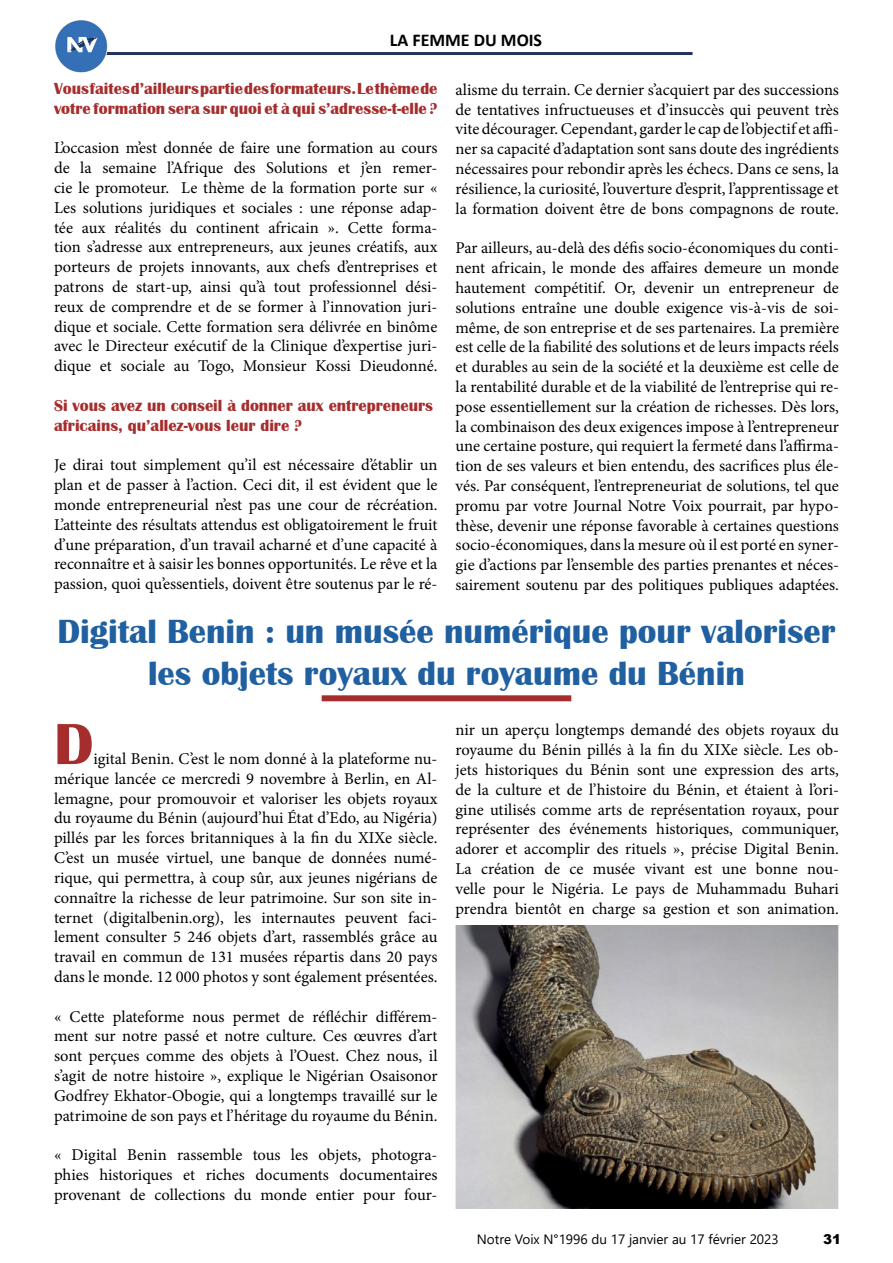
<style>
.page{position:relative;width:893px;height:1263px;background:#fff}
.page>*{position:absolute;margin:0;border:0;box-sizing:border-box;transform-origin:0 0}
.t1{font:700 60px "Britannic";color:#a62d2d}
.t2{font:700 34.5px/41.4px "Britannic";color:#2060a0;text-align:center}
.t3{font:700 18px "Calibri";color:#000}
.t4{font:16.5px/19.8px "Minion Pro";color:#000;text-align:justify}
.t5{font:700 16.5px/19.8px "Britannic";color:#a62d2d}
.t6{font:13.5px "Segoe UI";color:#000}
.t7{font:900 13.5px "Arial";color:#000}
</style>
<div class="page">
<hr style="left:105px;top:52px;width:587px;height:3px;background:#203359">
<img style="left:54px;top:19px;width:54px;height:54px;border-radius:27px">
<div style="left:322px;top:695px;width:249px;height:6px;background:#a62d2d"></div>
<img style="left:455px;top:926px;width:384px;height:283px">
<p class="t3" style="left:390px;top:27px;width:154px">LA FEMME DU MOIS</p>
<p class="t5" style="left:54px;top:79px;width:385px">Vous faites d’ailleurs partie des formateurs. Le thème de votre formation sera sur quoi et à qui s’adresse-t-elle ?</p>
<p class="t4" style="left:54px;top:138px;width:385px">L’occasion m’est donnée de faire une formation au cours de la semaine l’Afrique des Solutions et j’en remer&shy;cie le promoteur. Le thème de la formation porte sur « Les solutions juridiques et sociales : une réponse adap&shy;tée aux réalités du continent africain ». Cette forma&shy;tion s’adresse aux entrepreneurs, aux jeunes créatifs, aux porteurs de projets innovants, aux chefs d’entreprises et patrons de start-up, ainsi qu’à tout professionnel dési&shy;reux de comprendre et de se former à l’innovation juri&shy;dique et sociale. Cette formation sera délivrée en binôme avec le Directeur exécutif de la Clinique d’expertise juri&shy;dique et sociale au Togo, Monsieur Kossi Dieudonné.</p>
<p class="t5" style="left:54px;top:396px;width:381px">Si vous avez un conseil à donner aux entrepreneurs africains, qu’allez-vous leur dire ?</p>
<p class="t4" style="left:54px;top:455px;width:385px">Je dirai tout simplement qu’il est nécessaire d’établir un plan et de passer à l’action. Ceci dit, il est évident que le monde entrepreneurial n’est pas une cour de récréation.<br>L’atteinte des résultats attendus est obligatoirement le fruit d’une préparation, d’un travail acharné et d’une capacité à reconnaître et à saisir les bonnes opportunités. Le rêve et la passion, quoi qu’essentiels, doivent être soutenus par le ré-</p>
<p class="t4" style="left:455px;top:80px;width:385px">alisme du terrain. Ce dernier s’acquiert par des successions de tentatives infructueuses et d’insuccès qui peuvent très vite décourager. Cependant, garder le cap de l’objectif et affi&shy;ner sa capacité d’adaptation sont sans doute des ingrédients nécessaires pour rebondir après les échecs. Dans ce sens, la résilience, la curiosité, l’ouverture d’esprit, l’apprentissage et la formation doivent être de bons compagnons de route.</p>
<p class="t4" style="left:455px;top:238px;width:385px">Par ailleurs, au-delà des défis socio-économiques du conti&shy;nent africain, le monde des affaires demeure un monde hautement compétitif. Or, devenir un entrepreneur de solutions entraîne une double exigence vis-à-vis de soi&shy;même, de son entreprise et de ses partenaires. La première est celle de la fiabilité des solutions et de leurs impacts réels et durables au sein de la société et la deuxième est celle de la rentabilité durable et de la viabilité de l’entreprise qui re&shy;pose essentiellement sur la création de richesses. Dès lors, la combinaison des deux exigences impose à l’entrepreneur une certaine posture, qui requiert la fermeté dans l’affirma&shy;tion de ses valeurs et bien entendu, des sacrifices plus éle&shy;vés. Par conséquent, l’entrepreneuriat de solutions, tel que promu par votre Journal Notre Voix pourrait, par hypo&shy;thèse, devenir une réponse favorable à certaines questions socio-économiques, dans la mesure où il est porté en syner&shy;gie d’actions par l’ensemble des parties prenantes et néces&shy;sairement soutenu par des politiques publiques adaptées.</p>
<p class="t2" style="left:57px;top:611px;width:780px">Digital Benin : un musée numérique pour valoriser les objets royaux du royaume du Bénin</p>
<p class="t1" style="left:54px;top:710px;width:41px">D</p>
<p class="t4" style="left:455px;top:720px;width:385px">nir un aperçu longtemps demandé des objets royaux du royaume du Bénin pillés à la fin du XIXe siècle. Les ob&shy;jets historiques du Bénin sont une expression des arts, de la culture et de l’histoire du Bénin, et étaient à l’ori&shy;gine utilisés comme arts de représentation royaux, pour représenter des événements historiques, communiquer, adorer et accomplir des rituels », précise Digital Benin.</p>
<p class="t4" style="left:455px;top:859px;width:385px">La création de ce musée vivant est une bonne nou&shy;velle pour le Nigéria. Le pays de Muhammadu Buhari prendra bientôt en charge sa gestion et son animation.</p>
<p class="t4" style="left:54px;top:749px;width:385px;text-indent:39px">igital Benin. C’est le nom donné à la plateforme nu&shy;mérique lancée ce mercredi 9 novembre à Berlin, en Al&shy;lemagne, pour promouvoir et valoriser les objets royaux du royaume du Bénin (aujourd’hui État d’Edo, au Nigéria) pillés par les forces britanniques à la fin du XIXe siècle.<br>C’est un musée virtuel, une banque de données numé&shy;rique, qui permettra, à coup sûr, aux jeunes nigérians de connaître la richesse de leur patrimoine. Sur son site in&shy;ternet (digitalbenin.org), les internautes peuvent faci&shy;lement consulter 5 246 objets d’art, rassemblés grâce au travail en commun de 131 musées répartis dans 20 pays dans le monde. 12 000 photos y sont également présentées.</p>
<p class="t4" style="left:54px;top:1006px;width:385px">« Cette plateforme nous permet de réfléchir différem&shy;ment sur notre passé et notre culture. Ces œuvres d’art sont perçues comme des objets à l’Ouest. Chez nous, il s’agit de notre histoire », explique le Nigérian Osaisonor Godfrey Ekhator-Obogie, qui a longtemps travaillé sur le patrimoine de son pays et l’héritage du royaume du Bénin.</p>
<p class="t4" style="left:54px;top:1145px;width:385px">« Digital Benin rassemble tous les objets, photogra&shy;phies historiques et riches documents documentaires provenant de collections du monde entier pour four-</p>
<p class="t6" style="left:477px;top:1227px;width:303px">Notre Voix N°1996 du 17 janvier au 17 février 2023</p>
<p class="t7" style="left:823px;top:1230px;width:20px">31</p>
</div>
